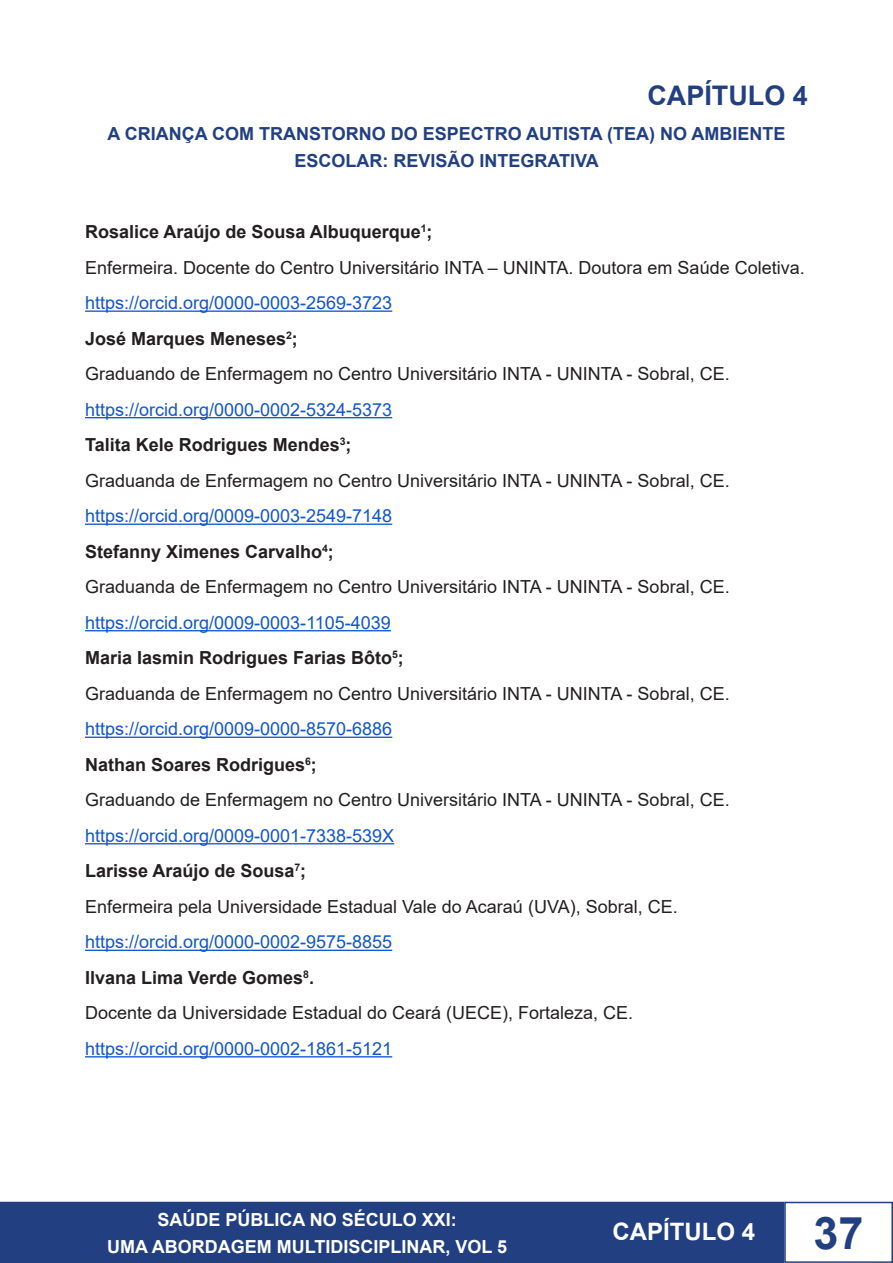
<style>
.page{position:relative;width:893px;height:1263px;background:#fff}
.page>*{position:absolute;margin:0;border:0;box-sizing:border-box;transform-origin:0 0}
.t1{font:700 45px "Arial";color:#224081}
.t2{font:700 27px "Arial";color:#224081}
.t3{font:700 24px "Arial";color:#fff}
.t4{font:18px "Arial";color:#231f20}
.t5{font:18px "Arial";color:#15c}
.t6{font:700 18px "Arial";color:#231f20}
.t7{font:700 18px/27px "Arial";color:#224081;text-align:center}
.t8{font:700 18px/27px "Arial";color:#fff;text-align:center}
</style>
<div class="page">
<div style="left:1px;top:1202px;width:782px;height:60px;background:#224081"></div>
<div style="left:0;top:1202px;width:784px;height:61px;border:2px solid #224081"></div>
<div style="left:784px;top:1202px;width:109px;height:61px;border:2px solid #224081"></div>
<svg style="left:0;top:1202px;width:1px;height:61px"></svg>
<hr style="left:85px;top:310px;width:307px;height:2px;background:#15c">
<hr style="left:85px;top:417px;width:307px;height:1px;background:#15c">
<hr style="left:85px;top:523px;width:307px;height:2px;background:#15c">
<hr style="left:85px;top:630px;width:306px;height:1px;background:#15c">
<hr style="left:85px;top:737px;width:307px;height:1px;background:#15c">
<hr style="left:85px;top:843px;width:309px;height:1px;background:#15c">
<hr style="left:85px;top:950px;width:307px;height:1px;background:#15c">
<hr style="left:85px;top:1056px;width:307px;height:1px;background:#15c">
<p class="t2" style="left:647px;top:76px;width:162px">CAPÍTULO 4</p>
<p class="t7" style="left:107px;top:121px;width:679px">A CRIANÇA COM TRANSTORNO DO ESPECTRO AUTISTA (TEA) NO AMBIENTE<br>ESCOLAR: REVISÃO INTEGRATIVA</p>
<p class="t6" style="left:85px;top:219px;width:349px">Rosalice Araújo de Sousa Albuquerque<sup>1</sup>;</p>
<p class="t4" style="left:85px;top:255px;width:721px">Enfermeira. Docente do Centro Universitário INTA – UNINTA. Doutora em Saúde Coletiva.</p>
<p class="t5" style="left:85px;top:290px;width:309px">https://orcid.org/0000-0003-2569-3723</p>
<p class="t6" style="left:85px;top:326px;width:214px">José Marques Meneses<sup>2</sup>;</p>
<p class="t4" style="left:85px;top:362px;width:646px">Graduando de Enfermagem no Centro Universitário INTA - UNINTA - Sobral, CE.</p>
<p class="t5" style="left:85px;top:397px;width:309px">https://orcid.org/0000-0002-5324-5373</p>
<p class="t6" style="left:85px;top:432px;width:268px">Talita Kele Rodrigues Mendes<sup>3</sup>;</p>
<p class="t4" style="left:85px;top:468px;width:646px">Graduanda de Enfermagem no Centro Universitário INTA - UNINTA - Sobral, CE.</p>
<p class="t5" style="left:85px;top:504px;width:309px">https://orcid.org/0009-0003-2549-7148</p>
<p class="t6" style="left:85px;top:539px;width:250px">Stefanny Ximenes Carvalho<sup>4</sup>;</p>
<p class="t4" style="left:85px;top:575px;width:646px">Graduanda de Enfermagem no Centro Universitário INTA - UNINTA - Sobral, CE.</p>
<p class="t5" style="left:85px;top:610px;width:307px">https://orcid.org/0009-0003-1105-4039</p>
<p class="t6" style="left:85px;top:645px;width:320px">Maria Iasmin Rodrigues Farias Bôto<sup>5</sup>;</p>
<p class="t4" style="left:85px;top:681px;width:646px">Graduanda de Enfermagem no Centro Universitário INTA - UNINTA - Sobral, CE.</p>
<p class="t5" style="left:85px;top:717px;width:309px">https://orcid.org/0009-0000-8570-6886</p>
<p class="t6" style="left:85px;top:752px;width:233px">Nathan Soares Rodrigues<sup>6</sup>;</p>
<p class="t4" style="left:85px;top:788px;width:646px">Graduando de Enfermagem no Centro Universitário INTA - UNINTA - Sobral, CE.</p>
<p class="t5" style="left:85px;top:823px;width:311px">https://orcid.org/0009-0001-7338-539X</p>
<p class="t6" style="left:85px;top:858px;width:223px">Larisse Araújo de Sousa<sup>7</sup>;</p>
<p class="t4" style="left:85px;top:894px;width:594px">Enfermeira pela Universidade Estadual Vale do Acaraú (UVA), Sobral, CE.</p>
<p class="t5" style="left:85px;top:930px;width:309px">https://orcid.org/0000-0002-9575-8855</p>
<p class="t6" style="left:85px;top:965px;width:230px">Ilvana Lima Verde Gomes<sup>8</sup>.</p>
<p class="t4" style="left:85px;top:1001px;width:550px">Docente da Universidade Estadual do Ceará (UECE), Fortaleza, CE.</p>
<p class="t5" style="left:85px;top:1036px;width:309px">https://orcid.org/0000-0002-1861-5121</p>
<p class="t8" style="left:107px;top:1206px;width:401px">SAÚDE PÚBLICA NO SÉCULO XXI:<br>UMA ABORDAGEM MULTIDISCIPLINAR, VOL 5</p>
<h3 class="t3" style="left:612px;top:1215px;width:144px">CAPÍTULO 4</h3>
<h1 class="t1" style="left:814px;top:1201px;width:52px">37</h1>
</div>
